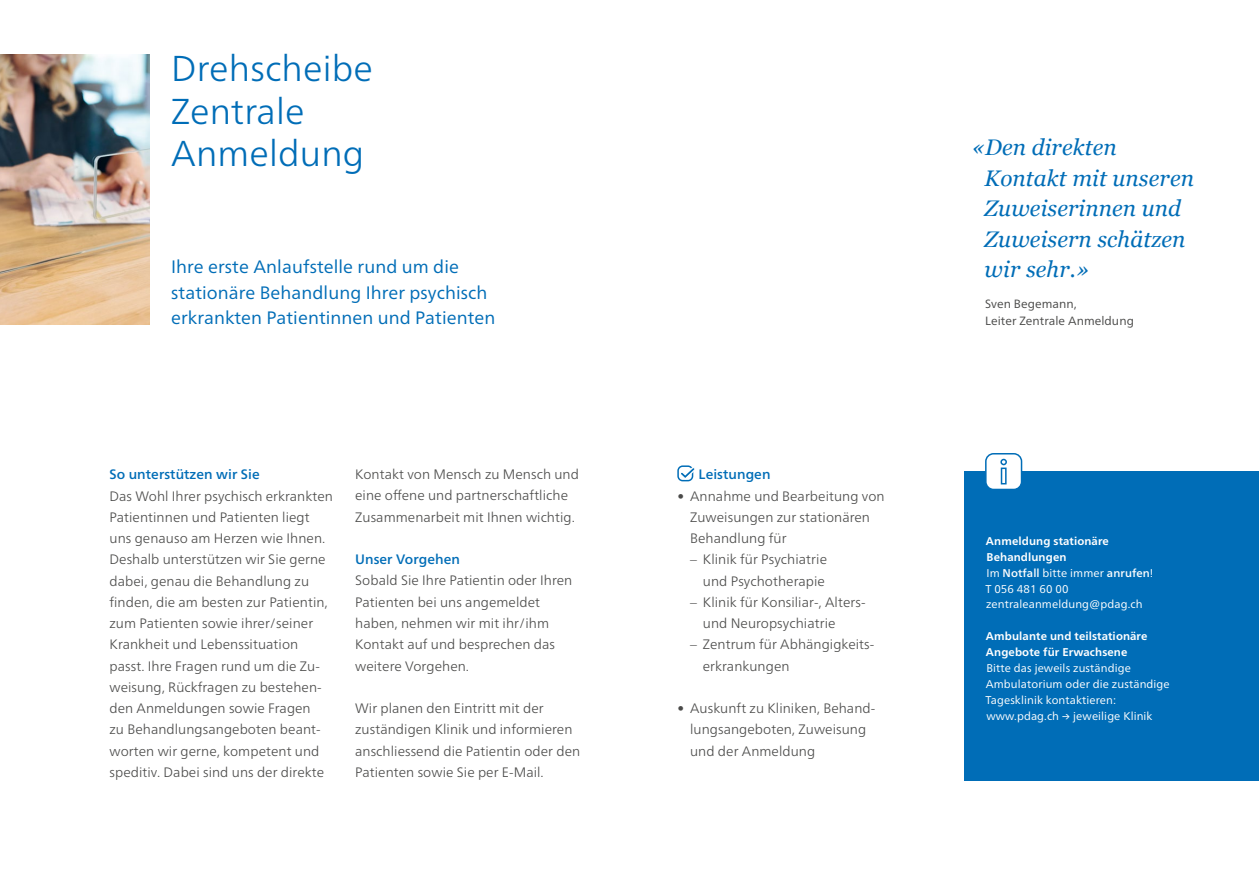
<style>
.page{position:relative;width:1259px;height:893px;background:#fff}
.page>*{position:absolute;margin:0;border:0;box-sizing:border-box;transform-origin:0 0}
.t1{font:300 36px/42.5px "Frutiger Neue LT Pro";letter-spacing:.005em;color:#006db7}
.t2{font:italic 22.5px/30.3px "Georgia";letter-spacing:.005em;color:#006db7}
.t3{font:18px/25.5px "Frutiger Neue LT Pro";letter-spacing:.005em;color:#006db7}
.t4{font:300 13.65px/21.3px "Frutiger Neue LT Pro";letter-spacing:.005em;color:#4a4a49}
.t5{font:500 13.65px "Frutiger Neue LT Pro";letter-spacing:.005em;color:#006db7}
.t6{font:12px/16.5px "Frutiger Neue LT Pro";letter-spacing:.005em;color:#4a4a49}
.t7{font:11.25px/15.9px "Frutiger Neue LT Pro";letter-spacing:.01em;color:#fff}
.t8{font:700 11.25px/15.9px "Frutiger Neue LT Pro";letter-spacing:.01em;color:#fff}
.s1{font-weight:700}
.s2{font-weight:500}
</style>
<div class="page">
<img style="left:0;top:54px;width:150px;height:270px">
<div style="left:964px;top:471px;width:295px;height:309px;background:#006db7"></div>
<div style="left:986px;top:454px;width:35px;height:35px;background:#fff;border-radius:8px"></div>
<div style="left:985px;top:453px;width:37px;height:37px;border:2px solid #006db7;border-radius:8px"></div>
<svg style="left:1000px;top:458px;width:7px;height:27px"></svg>
<svg style="left:677px;top:465px;width:18px;height:16px"></svg>
<h1 class="t1" style="left:171px;top:47px;width:203px">Drehscheibe<br>Zentrale<br>Anmeldung</h1>
<h3 class="t3" style="left:171px;top:254px;width:326px">Ihre erste Anlaufstelle rund um die stationäre Behandlung Ihrer psychisch erkrankten Patientinnen und Patienten</h3>
<p class="t5" style="left:109px;top:466px;width:152px">So unterstützen wir Sie</p>
<p class="t4" style="left:109px;top:485px;width:225px">Das Wohl Ihrer psychisch erkrankten Patientinnen und Patienten liegt uns genauso am Herzen wie Ihnen.<br>Deshalb unterstützen wir Sie gerne dabei, genau die Behandlung zu finden, die am besten zur Patientin, zum Patienten sowie ihrer/seiner Krankheit und Lebenssituation passt. Ihre Fragen rund um die Zu&shy;weisung, Rückfragen zu bestehen&shy;den Anmeldungen sowie Fragen<br>zu Behandlungsangeboten beant&shy;worten wir gerne, kompetent und speditiv. Dabei sind uns der direkte</p>
<p class="t4" style="left:355px;top:464px;width:225px">Kontakt von Mensch zu Mensch und eine offene und partnerschaftliche<br>Zusammenarbeit mit Ihnen wichtig.</p>
<p class="t5" style="left:355px;top:551px;width:106px">Unser Vorgehen</p>
<p class="t4" style="left:355px;top:570px;width:219px">Sobald Sie Ihre Patientin oder Ihren<br>Patienten bei uns angemeldet haben, nehmen wir mit ihr/ihm<br>Kontakt auf und besprechen das weitere Vorgehen.</p>
<p class="t4" style="left:355px;top:697px;width:227px">Wir planen den Eintritt mit der zuständigen Klinik und informieren anschliessend die Patientin oder den Patienten sowie Sie per E-Mail.</p>
<p class="t5" style="left:698px;top:466px;width:73px">Leistungen</p>
<p class="t4" style="left:690px;top:485px;width:196px;text-indent:-13px">• Annahme und Bearbeitung von<br>Zuweisungen zur stationären<br>Behandlung für</p>
<p class="t4" style="left:690px;top:549px;width:138px;text-align:right">– Klinik für Psychiatrie und Psychotherapie</p>
<p class="t4" style="left:703px;top:591px;width:164px;text-indent:-13px">– Klinik für Konsiliar-, Alters&shy;und Neuropsychiatrie</p>
<p class="t4" style="left:703px;top:634px;width:173px;text-indent:-13px">– Zentrum für Abhängigkeits&shy;erkrankungen</p>
<p class="t4" style="left:690px;top:697px;width:187px;text-indent:-13px">• Auskunft zu Kliniken, Behand&shy;lungsangeboten, Zuweisung und der Anmeldung</p>
<h2 class="t2" style="left:984px;top:133px;width:211px;text-indent:-13px">«Den direkten<br>Kontakt mit unseren<br>Zuweiserinnen und<br>Zuweisern schätzen wir sehr.»</h2>
<p class="t6" style="left:985px;top:296px;width:150px">Sven Begemann,<br>Leiter Zentrale Anmeldung</p>
<p class="t7" style="left:985px;top:533px;width:170px"><span class="s1">Anmeldung stationäre<br>Behandlungen<br></span>Im <span class="s2">Notfall</span> bitte immer <span class="s2">anrufen</span>!<br>T 056 481 60 00 zentraleanmeldung@pdag.ch</p>
<p class="t8" style="left:986px;top:628px;width:163px">Ambulante und teilstationäre<br>Angebote für Erwachsene</p>
<p class="t7" style="left:985px;top:660px;width:186px">Bitte das jeweils zuständige<br>Ambulatorium oder die zuständige<br>Tagesklinik kontaktieren: www.pdag.ch → jeweilige Klinik</p>
</div>
